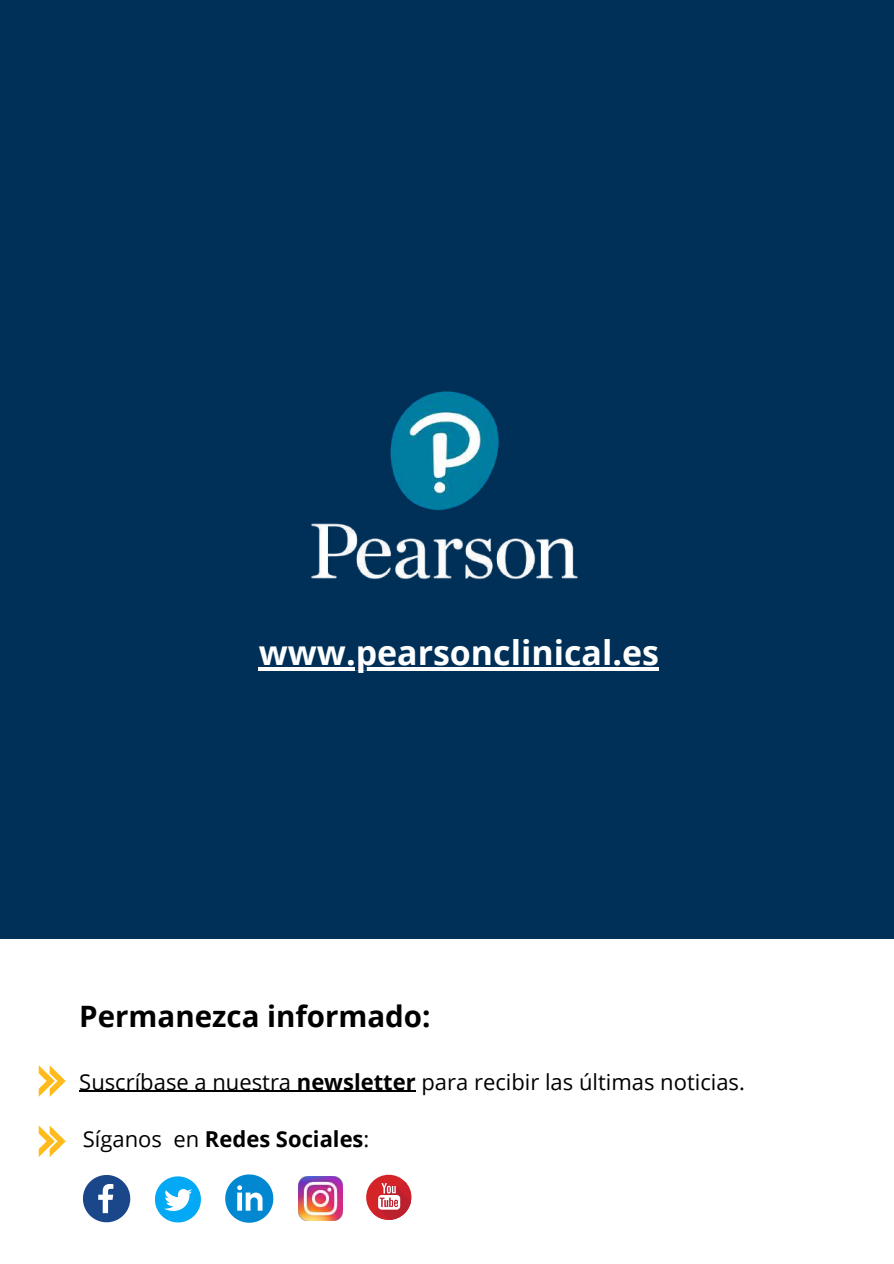
<style>
.page{position:relative;width:894px;height:1264px;background:#fff}
.page>*{position:absolute;margin:0;border:0;box-sizing:border-box;transform-origin:0 0}
.t1{font:700 33.9px "Open Sans";color:#fff}
.t2{font:700 29.4px "Open Sans";color:#000}
.t3{font:21.9px "Open Sans";color:#000}
.t4{font:700 21.9px "Open Sans";color:#000}
.s1{font-weight:700}
.s2{font-weight:400}
</style>
<div class="page">
<div style="left:0;top:0;width:893px;height:1263px;background:#003057"></div>
<div style="left:0;top:939px;width:893px;height:324px;background:#fff"></div>
<svg style="left:83px;top:1175px;width:47px;height:47px"></svg>
<svg style="left:155px;top:1176px;width:46px;height:46px"></svg>
<svg style="left:225px;top:1174px;width:48px;height:48px"></svg>
<img style="left:298px;top:1176px;width:44px;height:44px">
<svg style="left:366px;top:1174px;width:45px;height:45px"></svg>
<svg style="left:372px;top:1181px;width:40px;height:39px"></svg>
<img style="left:311px;top:391px;width:267px;height:189px">
<hr style="left:259px;top:667px;width:399px;height:3px;background:#fff">
<hr style="left:79px;top:1090px;width:218px;height:1px;background:#000">
<hr style="left:297px;top:1090px;width:118px;height:1px;background:#000">
<svg style="left:39px;top:1065px;width:27px;height:31px"></svg>
<svg style="left:39px;top:1125px;width:27px;height:31px"></svg>
<h1 class="t1" style="left:259px;top:628px;width:401px">www.pearsonclinical.es</h1>
<h2 class="t2" style="left:79px;top:995px;width:353px">Permanezca informado:</h2>
<p class="t3" style="left:79px;top:1066px;width:667px">Suscríbase a nuestra <span class="s1">newsletter</span> para recibir las últimas noticias.</p>
<p class="t4" style="left:83px;top:1123px;width:288px"><span class="s2">Síganos en</span> Redes Sociales<span class="s2">:</span></p>
</div>
